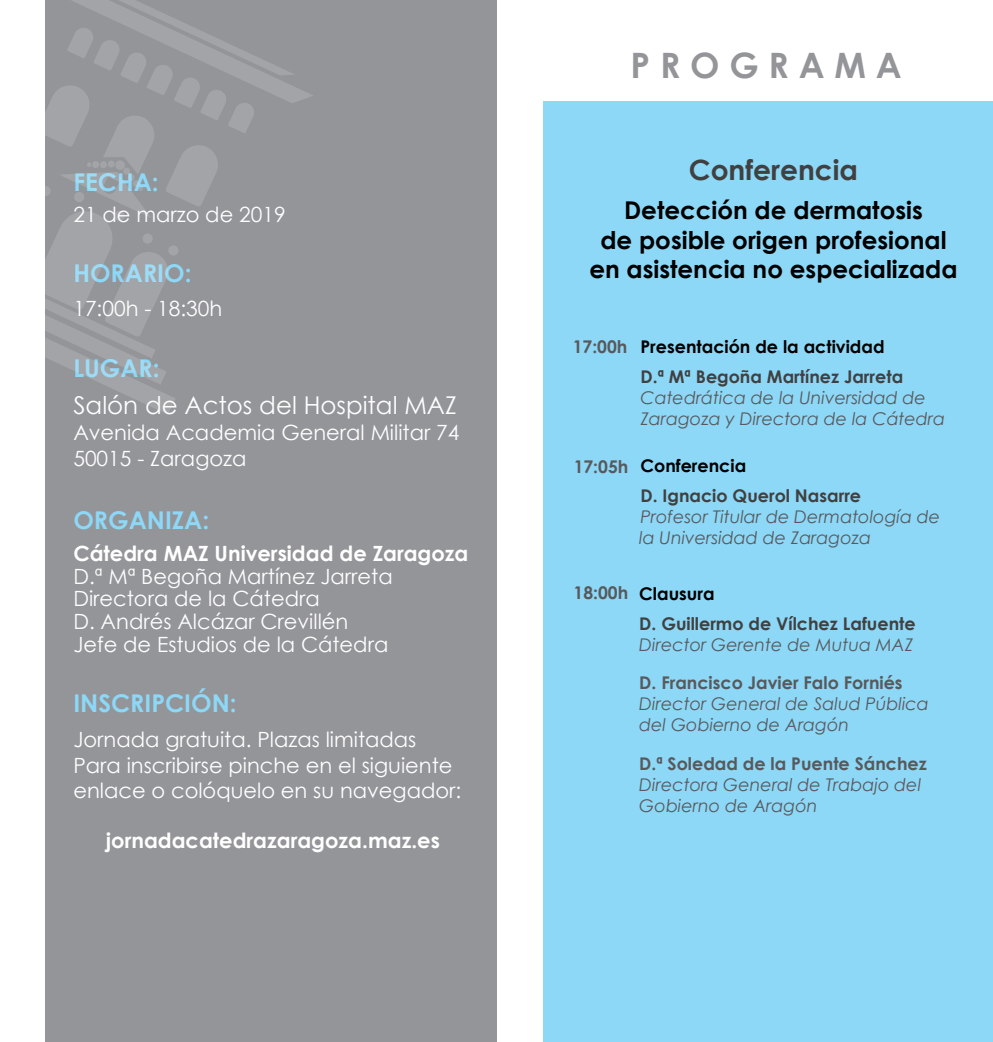
<style>
.page{position:relative;width:993px;height:1042px;background:#fff}
.page>*{position:absolute;margin:0;border:0;box-sizing:border-box;transform-origin:0 0}
.horario_texto{font:700 35px "Century Gothic";color:#939598}
.horario_texto-2{font:700 28px "Century Gothic";color:#404040}
.horario_texto-3{font:700 24.5px/29.4px "Century Gothic";color:#000;text-align:center}
.Texto_Objetivos{font:700 24.5px "Century Gothic";color:#8dd7f7}
.Texto_Objetivos-2{font:24.5px/36.2px "Century Gothic";color:#fff}
.Texto_Objetivos-3{font:21px/22.6px "Century Gothic";color:#fff}
.Texto_Objetivos-4{font:700 21px "Century Gothic";color:#fff}
.t1{font:italic 17.5px/21px "Century Gothic";color:#58595b}
.t2{font:700 17.5px "Century Gothic";color:#404040}
.t3{font:700 17.5px "Century Gothic";color:#58595b}
.t4{font:700 17.5px "Century Gothic";color:#000}
.s1{font-weight:700;color:#8dd7f7}
.s2{font-weight:700}
</style>
<div class="page">
<div style="left:45px;top:0;width:451px;height:1042px;background:#939598"></div>
<div style="left:543px;top:102px;width:449px;height:940px;background:#8dd7f7"></div>
<svg style="left:45px;top:0;width:268px;height:414px"></svg>
<p class="Texto_Objetivos" style="left:73px;top:163px;width:87px">FECHA:</p>
<p class="Texto_Objetivos-3" style="left:73px;top:203px;width:214px">21 de marzo de 2019</p>
<p class="Texto_Objetivos" style="left:73px;top:254px;width:120px">HORARIO:</p>
<p class="Texto_Objetivos-3" style="left:73px;top:296px;width:150px">17:00h - 18:30h</p>
<p class="Texto_Objetivos-2" style="left:73px;top:350px;width:385px"><span class="s1">LUGAR:<br></span>Salón de Actos del Hospital MAZ</p>
<p class="Texto_Objetivos-3" style="left:73px;top:420px;width:387px;line-height:25.2px">Avenida Academia General Militar 74<br>50015 - Zaragoza</p>
<p class="Texto_Objetivos" style="left:73px;top:501px;width:137px">ORGANIZA:</p>
<p class="Texto_Objetivos-3" style="left:73px;top:542px;width:396px"><span class="s2">Cátedra MAZ Universidad de Zaragoza<br></span>D.ª Mª Begoña Martínez Jarreta<br>Directora de la Cátedra<br>D. Andrés Alcázar Crevillén<br>Jefe de Estudios de la Cátedra</p>
<p class="Texto_Objetivos" style="left:73px;top:684px;width:165px">INSCRIPCIÓN:</p>
<p class="Texto_Objetivos-3" style="left:73px;top:727px;width:389px;line-height:25.2px">Jornada gratuita. Plazas limitadas<br>Para inscribirse pinche en el siguiente enlace o colóquelo en su navegador:</p>
<p class="Texto_Objetivos-4" style="left:106px;top:824px;width:335px">jornadacatedrazaragoza.maz.es</p>
<p class="horario_texto" style="left:630px;top:38px;width:272px">P R O G R A M A</p>
<p class="horario_texto-2" style="left:688px;top:148px;width:171px">Conferencia</p>
<p class="horario_texto-3" style="left:589px;top:195px;width:369px">Detección de dermatosis<br>de posible origen profesional en asistencia no especializada</p>
<p class="t3" style="left:572px;top:333px;width:56px">17:00h</p>
<p class="t3" style="left:573px;top:453px;width:56px">17:05h</p>
<p class="t3" style="left:573px;top:580px;width:56px">18:00h</p>
<p class="t4" style="left:640px;top:334px;width:245px">Presentación de la actividad</p>
<p class="t2" style="left:640px;top:363px;width:264px">D.ª Mª Begoña Martínez Jarreta</p>
<p class="t1" style="left:640px;top:387px;width:306px">Catedrática de la Universidad de<br>Zaragoza y Directora de la Cátedra</p>
<p class="t4" style="left:640px;top:453px;width:107px">Conferencia</p>
<p class="t2" style="left:640px;top:482px;width:222px">D. Ignacio Querol Nasarre</p>
<p class="t1" style="left:639px;top:506px;width:302px">Profesor Titular de Dermatología de la Universidad de Zaragoza</p>
<p class="t4" style="left:639px;top:580px;width:77px">Clausura</p>
<p class="t2" style="left:639px;top:610px;width:278px">D. Guillermo de Vílchez Lafuente</p>
<p class="t1" style="left:639px;top:634px;width:275px">Director Gerente de Mutua MAZ</p>
<p class="t3" style="left:639px;top:670px;width:265px">D. Francisco Javier Falo Forniés</p>
<p class="t1" style="left:639px;top:693px;width:291px">Director General de Salud Pública del Gobierno de Aragón</p>
<p class="t3" style="left:639px;top:750px;width:289px">D.ª Soledad de la Puente Sánchez</p>
<p class="t1" style="left:639px;top:774px;width:283px">Directora General de Trabajo del<br>Gobierno de Aragón</p>
</div>
